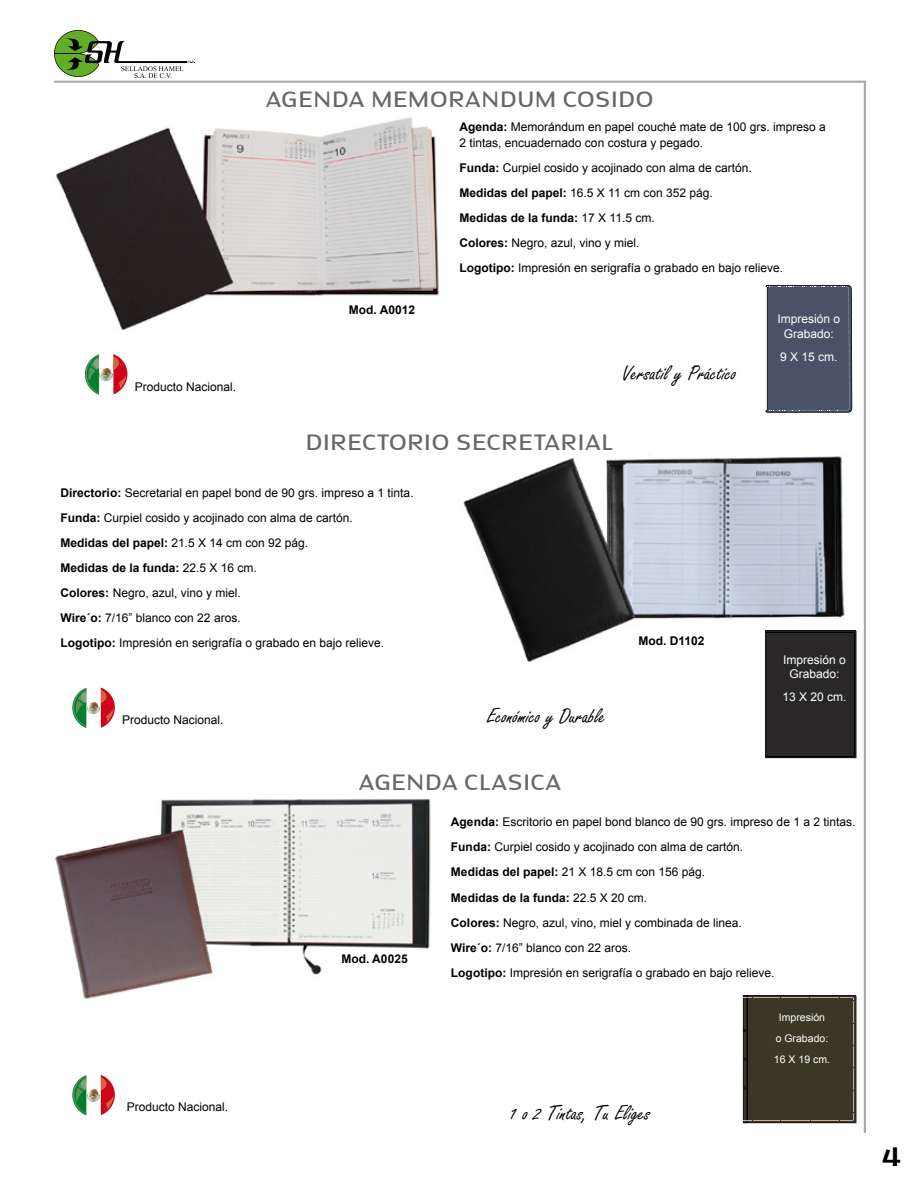
<style>
.page{position:relative;width:919px;height:1187px;background:#fff}
.page>*{position:absolute;margin:0;border:0;box-sizing:border-box;transform-origin:0 0}
.t1{font:600 36px "Dynasty";color:#000}
.t2{font:500 30px "Dynasty";letter-spacing:.05em;color:#67676b}
.t3{font:22.5px "Freestyle Script";color:#000}
.t4{font:12px/25px "Arial";color:#000}
.t5{font:12px/14.4px "Arial";color:#fff;text-align:center}
.t6{font:700 12px "Arial";color:#000}
.t7{font:10.5px/21.1px "Arial";color:#fff;text-align:center}
.s1{font-weight:700}
</style>
<div class="page">
<svg style="left:54px;top:30px;width:141px;height:48px"></svg>
<img style="left:56px;top:117px;width:383px;height:213px">
<img style="left:463px;top:454px;width:382px;height:208px">
<img style="left:55px;top:799px;width:376px;height:200px">
<svg style="left:72px;top:1075px;width:43px;height:40px"></svg>
<svg style="left:84px;top:354px;width:43px;height:40px"></svg>
<svg style="left:72px;top:687px;width:43px;height:41px"></svg>
<svg style="left:765px;top:285px;width:87px;height:127px;background:#4d556a"></svg>
<div style="left:765px;top:630px;width:91px;height:128px;background:#292727"></div>
<svg style="left:742px;top:995px;width:114px;height:128px;background:#433f2f"></svg>
<h2 class="t2" style="left:266px;top:82px;width:388px">AGENDA MEMORANDUM COSIDO</h2>
<p class="t4" style="left:135px;top:374px;width:103px">Producto Nacional.</p>
<p class="t6" style="left:349px;top:302px;width:68px">Mod. A0012</p>
<p class="t4" style="left:459px;top:118px;width:368px;line-height:16.5px"><span class="s1">Agenda:</span> Memorándum en papel couché mate de 100 grs. impreso a<br>2 tintas, encuadernado con costura y pegado.</p>
<p class="t4" style="left:459px;top:156px;width:325px"><span class="s1">Funda:</span> Curpiel cosido y acojinado con alma de cartón.<br><span class="s1">Medidas del papel:</span> 16.5 X 11 cm con 352 pág.<br><span class="s1">Medidas de la funda:</span> 17 X 11.5 cm.<br><span class="s1">Colores:</span> Negro, azul, vino y miel.<br><span class="s1">Logotipo:</span> Impresión en serigrafía o grabado en bajo relieve.</p>
<h3 class="t3" style="left:622px;top:360px;width:116px">Versatil y Práctico</h3>
<p class="t5" style="left:777px;top:312px;width:64px">Impresión o<br>Grabado:</p>
<p class="t5" style="left:780px;top:349px;width:59px">9 X 15 cm.</p>
<h2 class="t2" style="left:306px;top:426px;width:308px">DIRECTORIO SECRETARIAL</h2>
<p class="t4" style="left:61px;top:480px;width:354px"><span class="s1">Directorio:</span> Secretarial en papel bond de 90 grs. impreso a 1 tinta.<br><span class="s1">Funda:</span> Curpiel cosido y acojinado con alma de cartón.<br><span class="s1">Medidas del papel:</span> 21.5 X 14 cm con 92 pág.<br><span class="s1">Medidas de la funda:</span> 22.5 X 16 cm.<br><span class="s1">Colores:</span> Negro, azul, vino y miel.<br><span class="s1">Wire´o:</span> 7/16” blanco con 22 aros.<br><span class="s1">Logotipo:</span> Impresión en serigrafía o grabado en bajo relieve.</p>
<p class="t4" style="left:122px;top:707px;width:103px">Producto Nacional.</p>
<h3 class="t3" style="left:487px;top:703px;width:120px">Económico y Durable</h3>
<h2 class="t2" style="left:359px;top:766px;width:203px">AGENDA CLASICA</h2>
<p class="t6" style="left:638px;top:633px;width:68px">Mod. D1102</p>
<p class="t5" style="left:783px;top:652px;width:64px">Impresión o<br>Grabado:</p>
<p class="t5" style="left:782px;top:689px;width:66px">13 X 20 cm.</p>
<p class="t4" style="left:127px;top:1094px;width:103px">Producto Nacional.</p>
<p class="t6" style="left:341px;top:951px;width:68px">Mod. A0025</p>
<p class="t4" style="left:451px;top:809px;width:406px"><span class="s1">Agenda:</span> Escritorio en papel bond blanco de 90 grs. impreso de 1 a 2 tintas.<br><span class="s1">Funda:</span> Curpiel cosido y acojinado con alma de cartón.<br><span class="s1">Medidas del papel:</span> 21 X 18.5 cm con 156 pág.<br><span class="s1">Medidas de la funda:</span> 22.5 X 20 cm.<br><span class="s1">Colores:</span> Negro, azul, vino, miel y combinada de linea.<br><span class="s1">Wire´o:</span> 7/16” blanco con 22 aros.<br><span class="s1">Logotipo:</span> Impresión en serigrafía o grabado en bajo relieve.</p>
<h3 class="t3" style="left:509px;top:1101px;width:142px">1 o 2 Tintas, Tu Eliges</h3>
<p class="t7" style="left:773px;top:1006px;width:58px">Impresión<br>o Grabado:<br>16 X 19 cm.</p>
<h1 class="t1" style="left:882px;top:1137px;width:20px">4</h1>
</div>
